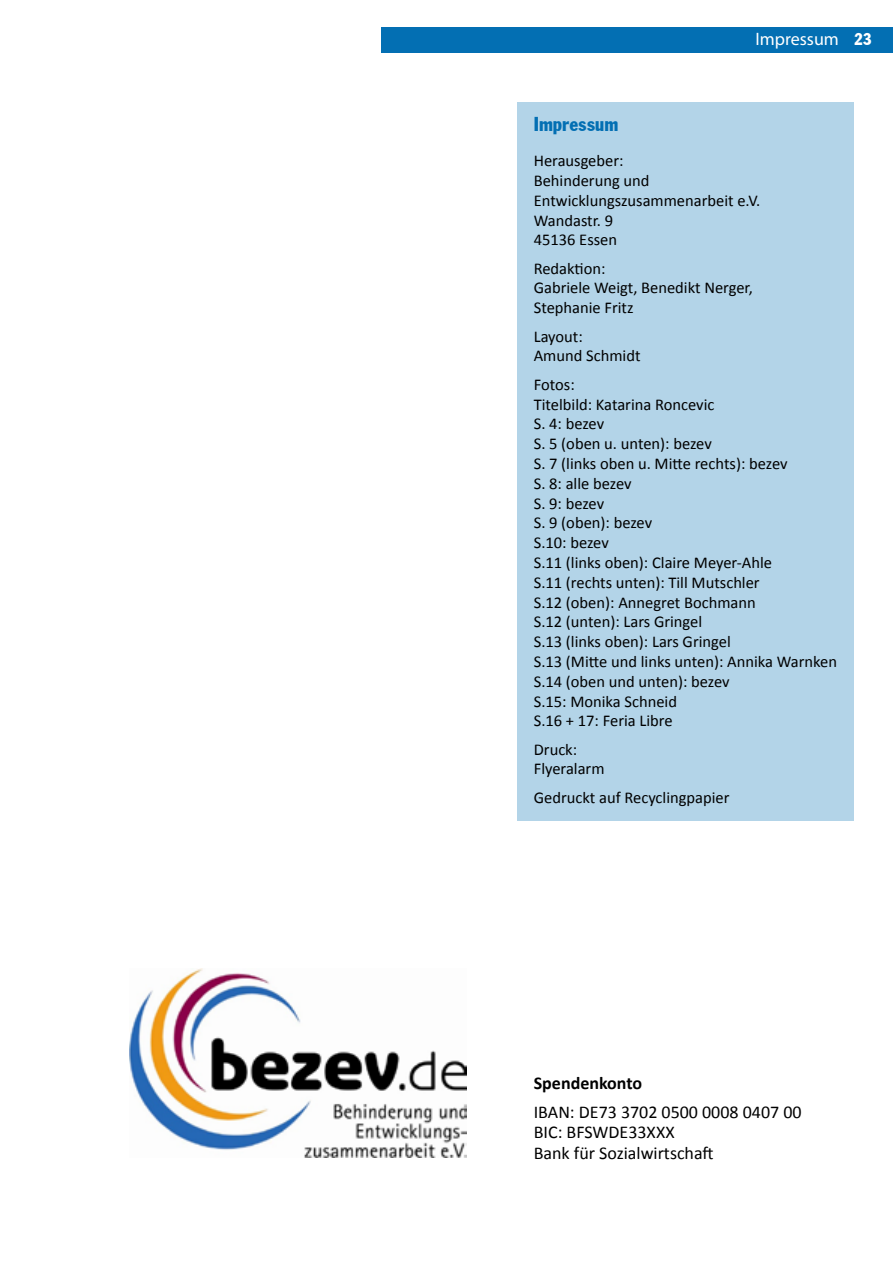
<style>
.page{position:relative;width:893px;height:1263px;background:#fff}
.page>*{position:absolute;margin:0;border:0;box-sizing:border-box;transform-origin:0 0}
.t1{font:21px "Franklin Cond Gothic";color:#036fb3}
.t2{font:18px/20.2px "Calibri";color:#000}
.t3{font:700 18px "Calibri";color:#000}
.t4{font:18px "Myriad Pro";color:#fff}
.t5{font:18px "Franklin Cond Gothic";color:#fff}
.t6{font:16.5px/19.8px "Calibri";color:#000}
</style>
<div class="page">
<div style="left:517px;top:103px;width:337px;height:718px;background:#b3d4e8"></div>
<div style="left:382px;top:27px;width:511px;height:25px;background:#036fb3"></div>
<img style="left:130px;top:968px;width:336px;height:190px">
<p class="t4" style="left:755px;top:28px;width:85px">Impressum</p>
<p class="t5" style="left:854px;top:29px;width:19px">23</p>
<h1 class="t1" style="left:534px;top:112px;width:86px">Impressum</h1>
<p class="t6" style="left:534px;top:151px;width:228px">Herausgeber:<br>Behinderung und<br>Entwicklungszusammenarbeit e.V.<br>Wandastr. 9<br>45136 Essen</p>
<p class="t6" style="left:534px;top:258px;width:221px">Redaktion:<br>Gabriele Weigt, Benedikt Nerger,<br>Stephanie Fritz</p>
<p class="t6" style="left:534px;top:326px;width:108px">Layout:<br>Amund Schmidt</p>
<p class="t6" style="left:534px;top:374px;width:305px">Fotos:<br>Titelbild: Katarina Roncevic<br>S. 4: bezev<br>S. 5 (oben u. unten): bezev<br>S. 7 (links oben u. Mitte rechts): bezev<br>S. 8: alle bezev<br>S. 9: bezev<br>S. 9 (oben): bezev<br>S.10: bezev<br>S.11 (links oben): Claire Meyer-Ahle<br>S.11 (rechts unten): Till Mutschler<br>S.12 (oben): Annegret Bochmann<br>S.12 (unten): Lars Gringel<br>S.13 (links oben): Lars Gringel<br>S.13 (Mitte und links unten): Annika Warnken<br>S.14 (oben und unten): bezev<br>S.15: Monika Schneid<br>S.16 + 17: Feria Libre</p>
<p class="t6" style="left:534px;top:739px;width:72px">Druck:<br>Flyeralarm</p>
<p class="t6" style="left:534px;top:787px;width:197px">Gedruckt auf Recyclingpapier</p>
<p class="t3" style="left:534px;top:1072px;width:110px">Spendenkonto</p>
<p class="t2" style="left:534px;top:1102px;width:269px">IBAN: DE73 3702 0500 0008 0407 00<br>BIC: BFSWDE33XXX<br>Bank für Sozialwirtschaft</p>
</div>
